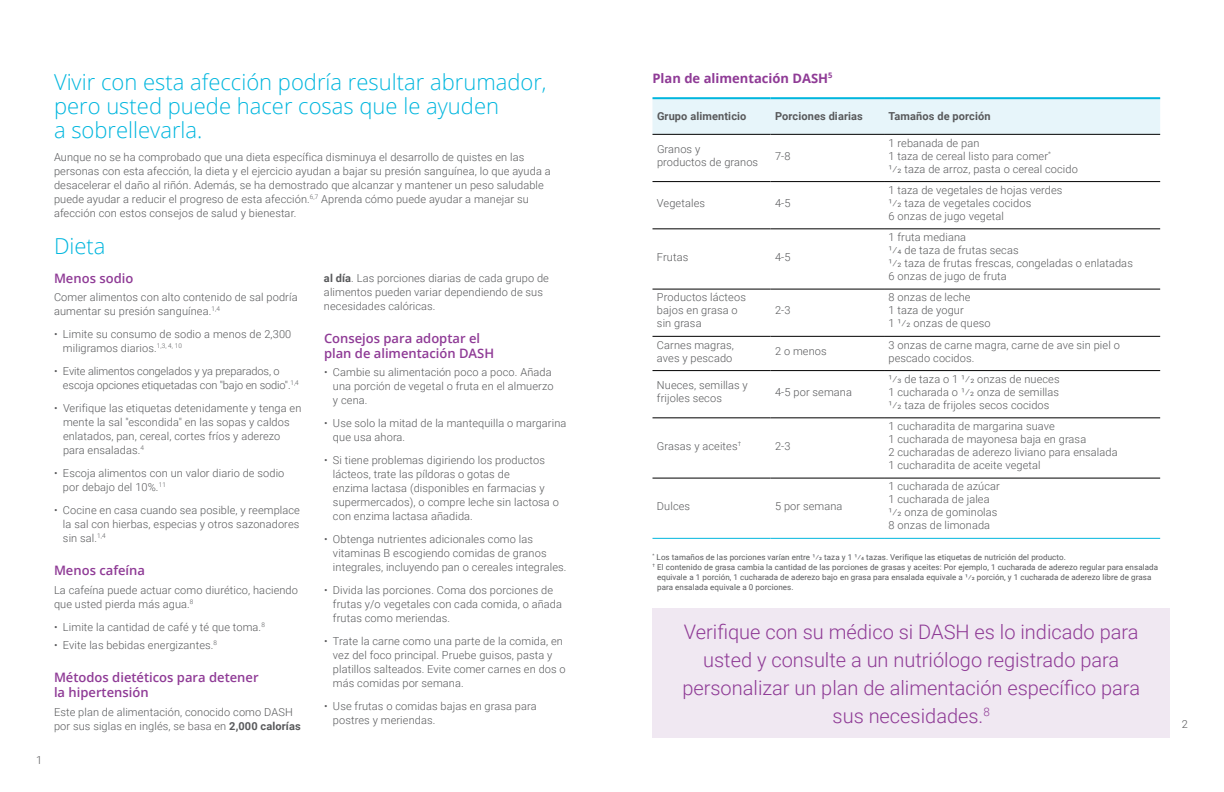
<style>
.page{position:relative;width:1224px;height:792px;background:#fff}
.page>*{position:absolute;margin:0;border:0;box-sizing:border-box;transform-origin:0 0}
.t1{font:300 22px/24px "Open Sans";color:#00b6de}
.t2{font:300 20px/28px "Roboto";color:#8f3b96;text-align:center}
.t3{font:600 13px/15px "Open Sans";color:#8f3b96}
.t4{font:700 13px "Open Sans";color:#8f3b96}
.t5{font:300 11px/14px "Roboto";letter-spacing:.01em;color:#58595b}
.t6{font:300 11px/14px "Roboto";letter-spacing:-.01em;color:#58595b}
.t7{font:700 11px "Roboto";letter-spacing:.01em;color:#58595b}
.t8{font:8px "Roboto";letter-spacing:.01em;color:#58595b}
.s1{font-weight:700}
</style>
<div class="page">
<div style="left:652px;top:99px;width:508px;height:35px;background:#e7f5fa"></div>
<hr style="left:771px;top:134px;width:113px;height:1px;background:#000">
<hr style="left:884px;top:134px;width:276px;height:1px;background:#000">
<hr style="left:771px;top:181px;width:113px;height:1px;background:#000">
<hr style="left:884px;top:181px;width:276px;height:1px;background:#000">
<hr style="left:652px;top:229px;width:119px;height:1px;background:#000">
<hr style="left:771px;top:229px;width:113px;height:1px;background:#000">
<hr style="left:884px;top:229px;width:276px;height:1px;background:#000">
<hr style="left:652px;top:289px;width:119px;height:1px;background:#000">
<hr style="left:771px;top:289px;width:113px;height:1px;background:#000">
<hr style="left:884px;top:289px;width:276px;height:1px;background:#000">
<hr style="left:652px;top:336px;width:119px;height:1px;background:#000">
<hr style="left:771px;top:336px;width:113px;height:1px;background:#000">
<hr style="left:884px;top:336px;width:276px;height:1px;background:#000">
<hr style="left:652px;top:370px;width:119px;height:1px;background:#000">
<hr style="left:771px;top:370px;width:113px;height:1px;background:#000">
<hr style="left:884px;top:370px;width:276px;height:1px;background:#000">
<hr style="left:652px;top:418px;width:119px;height:1px;background:#000">
<hr style="left:771px;top:418px;width:113px;height:1px;background:#000">
<hr style="left:884px;top:418px;width:276px;height:1px;background:#000">
<hr style="left:652px;top:478px;width:119px;height:1px;background:#000">
<hr style="left:771px;top:478px;width:113px;height:1px;background:#000">
<hr style="left:884px;top:478px;width:276px;height:1px;background:#000">
<hr style="left:652px;top:134px;width:119px;height:1px;background:#000">
<hr style="left:652px;top:181px;width:119px;height:1px;background:#000">
<hr style="left:652px;top:97px;width:119px;height:2px;background:#00b6de">
<hr style="left:771px;top:97px;width:113px;height:2px;background:#00b6de">
<hr style="left:884px;top:97px;width:276px;height:2px;background:#00b6de">
<hr style="left:652px;top:538px;width:119px;height:1px;background:#00b6de">
<hr style="left:771px;top:538px;width:113px;height:1px;background:#00b6de">
<hr style="left:884px;top:538px;width:276px;height:1px;background:#00b6de">
<div style="left:652px;top:608px;width:518px;height:130px;background:#f0e8f2"></div>
<p class="t5" style="left:36px;top:753px;width:8px">1</p>
<h1 class="t1" style="left:54px;top:69px;width:494px">Vivir con esta afección podría resultar abrumador, pero usted puede hacer cosas que le ayuden<br>a sobrellevarla.</h1>
<p class="t5" style="left:54px;top:149px;width:498px">Aunque no se ha comprobado que una dieta específica disminuya el desarrollo de quistes en las personas con esta afección, la dieta y el ejercicio ayudan a bajar su presión sanguínea, lo que ayuda a desacelerar el daño al riñón. Además, se ha demostrado que alcanzar y mantener un peso saludable puede ayudar a reducir el progreso de esta afección.<sup>6,7</sup> Aprenda cómo puede ayudar a manejar su afección con estos consejos de salud y bienestar.</p>
<h1 class="t1" style="left:54px;top:233px;width:53px">Dieta</h1>
<p class="t3" style="left:54px;top:270px;width:81px">Menos sodio</p>
<p class="t5" style="left:54px;top:290px;width:245px">Comer alimentos con alto contenido de sal podría aumentar su presión sanguínea.<sup>1,4</sup></p>
<p class="t5" style="left:63px;top:327px;width:230px;text-indent:-9px">• Limite su consumo de sodio a menos de 2,300 miligramos diarios.<sup>1,3,</sup> <sup>4,</sup> <sup>10</sup></p>
<p class="t6" style="left:63px;top:364px;width:237px;text-indent:-9px">• Evite alimentos congelados y ya preparados, o escoja opciones etiquetadas con "bajo en sodio".<sup>1,4</sup></p>
<p class="t5" style="left:63px;top:401px;width:240px;text-indent:-9px">• Verifique las etiquetas detenidamente y tenga en mente la sal "escondida" en las sopas y caldos enlatados, pan, cereal, cortes fríos y aderezo para ensaladas.<sup>4</sup></p>
<p class="t5" style="left:63px;top:466px;width:223px;text-indent:-9px">• Escoja alimentos con un valor diario de sodio por debajo del 10%.<sup>11</sup></p>
<p class="t5" style="left:63px;top:503px;width:239px;text-align:justify;text-indent:-9px">• Cocine en casa cuando sea posible, y reemplace la sal con hierbas, especias y otros sazonadores sin sal.<sup>1,4</sup></p>
<p class="t3" style="left:54px;top:563px;width:92px">Menos cafeína</p>
<p class="t5" style="left:54px;top:582px;width:246px">La cafeína puede actuar como diurético, haciendo que usted pierda más agua.<sup>8</sup></p>
<p class="t5" style="left:54px;top:619px;width:212px">• Limite la cantidad de café y té que toma.<sup>8</sup></p>
<p class="t5" style="left:54px;top:638px;width:165px">• Evite las bebidas energizantes.<sup>8</sup></p>
<p class="t3" style="left:54px;top:670px;width:206px">Métodos dietéticos para detener la hipertensión</p>
<p class="t5" style="left:54px;top:704px;width:248px">Este plan de alimentación, conocido como DASH por sus siglas en inglés, se basa en <span class="s1">2,000 calorías</span></p>
<p class="t5" style="left:324px;top:270px;width:227px"><span class="s1">al día</span>. Las porciones diarias de cada grupo de alimentos pueden variar dependiendo de sus necesidades calóricas.</p>
<p class="t3" style="left:324px;top:330px;width:172px">Consejos para adoptar el plan de alimentación DASH</p>
<p class="t5" style="left:333px;top:365px;width:222px;text-indent:-9px">• Cambie su alimentación poco a poco. Añada una porción de vegetal o fruta en el almuerzo y cena.</p>
<p class="t5" style="left:333px;top:416px;width:235px;text-indent:-9px">• Use solo la mitad de la mantequilla o margarina que usa ahora.</p>
<p class="t5" style="left:333px;top:453px;width:227px;text-indent:-9px">• Si tiene problemas digiriendo los productos lácteos, trate las píldoras o gotas de<br>enzima lactasa (disponibles en farmacias y supermercados), o compre leche sin lactosa o con enzima lactasa añadida.</p>
<p class="t5" style="left:333px;top:532px;width:235px;text-indent:-9px">• Obtenga nutrientes adicionales como las vitaminas B escogiendo comidas de granos integrales, incluyendo pan o cereales integrales.</p>
<p class="t5" style="left:333px;top:583px;width:231px;text-indent:-9px">• Divida las porciones. Coma dos porciones de frutas y/o vegetales con cada comida, o añada frutas como meriendas.</p>
<p class="t5" style="left:333px;top:634px;width:234px;text-indent:-9px">• Trate la carne como una parte de la comida, en vez del foco principal. Pruebe guisos, pasta y platillos salteados. Evite comer carnes en dos o más comidas por semana.</p>
<p class="t5" style="left:333px;top:699px;width:205px;text-indent:-9px">• Use frutas o comidas bajas en grasa para postres y meriendas.</p>
<p class="t4" style="left:652px;top:69px;width:182px">Plan de alimentación DASH<sup>5</sup></p>
<p class="t7" style="left:657px;top:109px;width:91px">Grupo alimenticio</p>
<p class="t7" style="left:775px;top:109px;width:89px">Porciones diarias</p>
<p class="t7" style="left:889px;top:109px;width:104px">Tamaños de porción</p>
<p class="t5" style="left:657px;top:142px;width:103px;line-height:13px">Granos y<br>productos de granos</p>
<p class="t5" style="left:775px;top:148px;width:17px">7-8</p>
<p class="t5" style="left:889px;top:136px;width:191px;line-height:13px">1 rebanada de pan<br>1 taza de cereal listo para comer<sup>*<br></sup>1/2 taza de arroz, pasta o cereal cocido</p>
<p class="t5" style="left:657px;top:196px;width:50px">Vegetales</p>
<p class="t5" style="left:775px;top:196px;width:17px">4-5</p>
<p class="t5" style="left:657px;top:249px;width:33px">Frutas</p>
<p class="t5" style="left:775px;top:249px;width:17px">4-5</p>
<p class="t5" style="left:657px;top:291px;width:90px;line-height:13px">Productos lácteos bajos en grasa o sin grasa</p>
<p class="t5" style="left:775px;top:303px;width:17px">2-3</p>
<p class="t5" style="left:889px;top:183px;width:176px;line-height:13px">1 taza de vegetales de hojas verdes<br>1/2 taza de vegetales cocidos<br>6 onzas de jugo vegetal</p>
<p class="t5" style="left:889px;top:230px;width:246px;line-height:13px">1 fruta mediana<br>1/4 de taza de frutas secas<br>1/2 taza de frutas frescas, congeladas o enlatadas<br>6 onzas de jugo de fruta</p>
<p class="t5" style="left:889px;top:291px;width:104px;line-height:13px">8 onzas de leche<br>1 taza de yogur<br>1 1/2 onzas de queso</p>
<p class="t5" style="left:657px;top:338px;width:78px;line-height:13px">Carnes magras, aves y pescado</p>
<p class="t5" style="left:775px;top:344px;width:53px">2 o menos</p>
<p class="t5" style="left:889px;top:338px;width:233px;line-height:13px">3 onzas de carne magra, carne de ave sin piel o pescado cocidos.</p>
<p class="t5" style="left:657px;top:379px;width:92px;line-height:13px">Nueces, semillas y frijoles secos</p>
<p class="t5" style="left:775px;top:385px;width:78px">4-5 por semana</p>
<p class="t5" style="left:889px;top:372px;width:173px;line-height:13px;text-align:justify">1/3 de taza o 1 1/2 onzas de nueces 1 cucharada o 1/2 onza de semillas 1/2 taza de frijoles secos cocidos</p>
<p class="t5" style="left:657px;top:438px;width:86px">Grasas y aceites<sup>†</sup></p>
<p class="t5" style="left:775px;top:438px;width:17px">2-3</p>
<p class="t5" style="left:657px;top:499px;width:35px">Dulces</p>
<p class="t5" style="left:775px;top:499px;width:69px">5 por semana</p>
<p class="t5" style="left:889px;top:419px;width:231px;line-height:13px">1 cucharadita de margarina suave<br>1 cucharada de mayonesa baja en grasa<br>2 cucharadas de aderezo liviano para ensalada 1 cucharadita de aceite vegetal</p>
<p class="t5" style="left:889px;top:480px;width:113px;line-height:13px">1 cucharada de azúcar<br>1 cucharada de jalea<br>1/2 onza de gominolas<br>8 onzas de limonada</p>
<p class="t8" style="left:652px;top:552px;width:415px"><sup>*</sup> Los tamaños de las porciones varían entre 1/2 taza y 1 1/4 tazas. Verifique las etiquetas de nutrición del producto.</p>
<p class="t8" style="left:652px;top:562px;width:507px"><sup>†</sup> El contenido de grasa cambia la cantidad de las porciones de grasas y aceites: Por ejemplo, 1 cucharada de aderezo regular para ensalada</p>
<p class="t8" style="left:657px;top:572px;width:496px">equivale a 1 porción, 1 cucharada de aderezo bajo en grasa para ensalada equivale a 1/2 porción, y 1 cucharada de aderezo libre de grasa</p>
<p class="t8" style="left:657px;top:582px;width:138px">para ensalada equivale a 0 porciones.</p>
<h2 class="t2" style="left:682px;top:617px;width:459px">Verifique con su médico si DASH es lo indicado para usted y consulte a un nutriólogo registrado para personalizar un plan de alimentación específico para sus necesidades.<sup>8</sup></h2>
<p class="t5" style="left:1182px;top:717px;width:8px">2</p>
</div>
